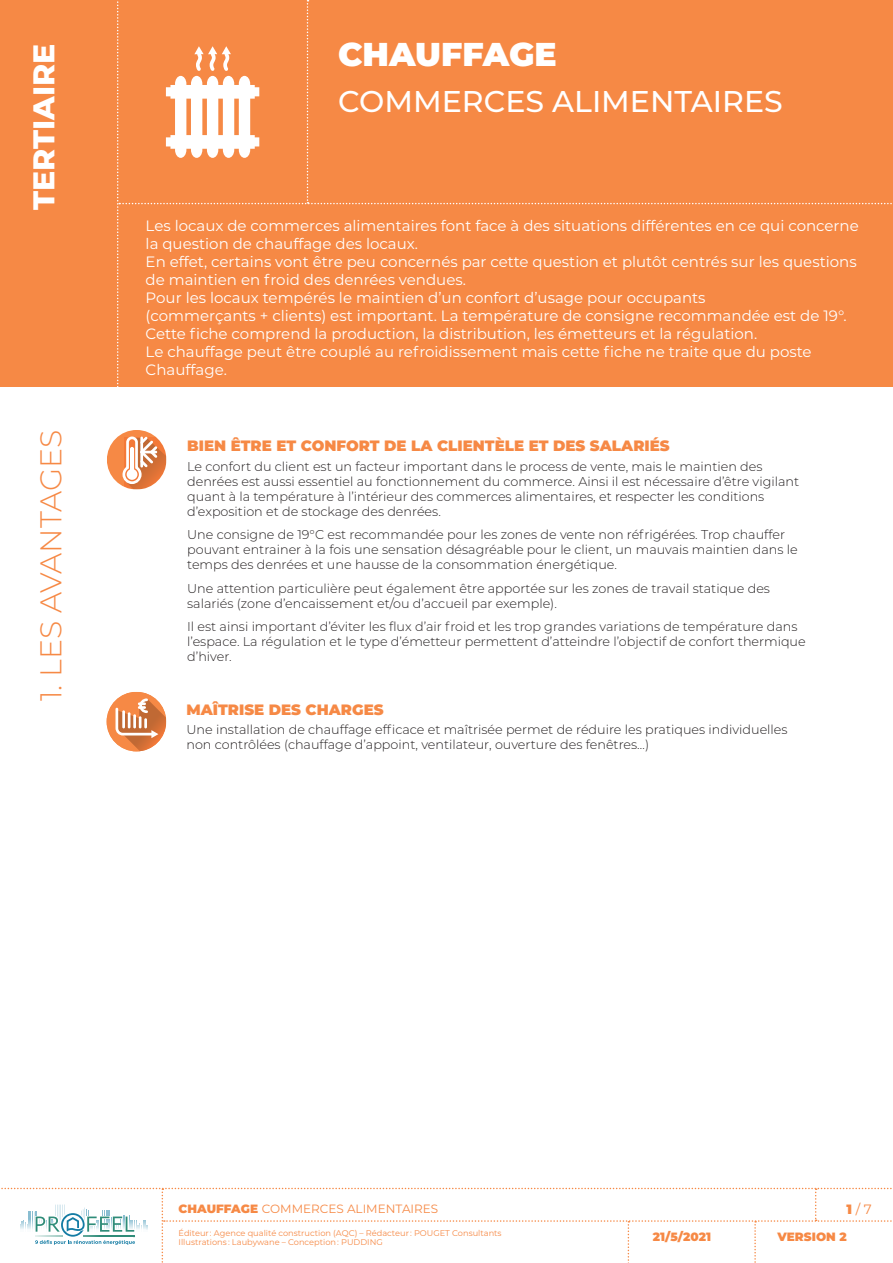
<style>
.page{position:relative;width:893px;height:1263px;background:#fff}
.page>*{position:absolute;margin:0;border:0;box-sizing:border-box;transform-origin:0 0}
.t1{font:900 33px "Montserrat";color:#fff}
.t2{font:500 30px "Montserrat";color:#fff}
.t3{font:300 30px "Montserrat";color:#f68945}
.t4{font:800 30px "Montserrat";color:#fff}
.t5{font:15px/18px "Montserrat";color:#fff}
.t6{font:900 15px "Montserrat";color:#f68945}
.t7{font:13.5px "Montserrat";color:#f68945}
.t8{font:300 12.75px/15px "Montserrat";color:#231f20}
.t9{font:12px "Montserrat";color:#f68945}
.t10{font:900 12px "Montserrat";color:#f68945}
.t11{font:8.25px/9px "Montserrat";color:#f68945}
.s1{font-weight:900}
</style>
<div class="page">
<svg style="left:1px;top:1188px;width:891px;height:75px"></svg>
<div style="left:0;top:0;width:893px;height:387px;background:#f68945"></div>
<svg style="left:107px;top:430px;width:59px;height:59px"></svg>
<svg style="left:107px;top:692px;width:59px;height:59px"></svg>
<svg style="left:117px;top:0;width:775px;height:387px"></svg>
<h2 class="t4" style="left:22px;top:210px;width:168px;rotate:-90deg">TERTIAIRE</h2>
<h1 class="t1" style="left:338px;top:29px;width:220px">CHAUFFAGE</h1>
<h2 class="t2" style="left:338px;top:80px;width:446px">COMMERCES ALIMENTAIRES</h2>
<h2 class="t3" style="left:30px;top:701px;width:273px;rotate:-90deg">1. LES AVANTAGES</h2>
<p class="t5" style="left:146px;top:216px;width:715px">Les locaux de commerces alimentaires font face à des situations différentes en ce qui concerne la question de chauffage des locaux.<br>En effet, certains vont être peu concernés par cette question et plutôt centrés sur les questions de maintien en froid des denrées vendues.<br>Pour les locaux tempérés le maintien d’un confort d’usage pour occupants<br>(commerçants + clients) est important. La température de consigne recommandée est de 19°.<br>Cette fiche comprend la production, la distribution, les émetteurs et la régulation.<br>Le chauffage peut être couplé au refroidissement mais cette fiche ne traite que du poste Chauffage.</p>
<p class="t6" style="left:187px;top:435px;width:484px">BIEN ÊTRE ET CONFORT DE LA CLIENTÈLE ET DES SALARIÉS</p>
<p class="t8" style="left:187px;top:458px;width:613px">Le confort du client est un facteur important dans le process de vente, mais le maintien des denrées est aussi essentiel au fonctionnement du commerce. Ainsi il est nécessaire d’être vigilant quant à la température à l’intérieur des commerces alimentaires, et respecter les conditions d’exposition et de stockage des denrées.</p>
<p class="t8" style="left:187px;top:527px;width:612px">Une consigne de 19°C est recommandée pour les zones de vente non réfrigérées. Trop chauffer pouvant entrainer à la fois une sensation désagréable pour le client, un mauvais maintien dans le temps des denrées et une hausse de la consommation énergétique.</p>
<p class="t8" style="left:187px;top:580px;width:584px">Une attention particulière peut également être apportée sur les zones de travail statique des salariés (zone d’encaissement et/ou d’accueil par exemple).</p>
<p class="t8" style="left:187px;top:619px;width:620px">Il est ainsi important d’éviter les flux d’air froid et les trop grandes variations de température dans l’espace. La régulation et le type d’émetteur permettent d’atteindre l’objectif de confort thermique d’hiver.</p>
<p class="t6" style="left:186px;top:698px;width:199px">MAÎTRISE DES CHARGES</p>
<p class="t8" style="left:186px;top:722px;width:603px">Une installation de chauffage efficace et maîtrisée permet de réduire les pratiques individuelles non contrôlées (chauffage d’appoint, ventilateur, ouverture des fenêtres…)</p>
<p class="t9" style="left:179px;top:1200px;width:261px"><span class="s1">CHAUFFAGE</span> COMMERCES ALIMENTAIRES</p>
<p class="t11" style="left:179px;top:1228px;width:325px">Éditeur : Agence qualité construction (AQC) – Rédacteur : POUGET Consultants<br>Illustrations : Laubywane – Conception : PUDDING</p>
<p class="t7" style="left:846px;top:1200px;width:27px"><span class="s1">1</span> / 7</p>
<p class="t10" style="left:653px;top:1228px;width:60px">21/5/2021</p>
<p class="t10" style="left:778px;top:1228px;width:71px">VERSION 2</p>
</div>
